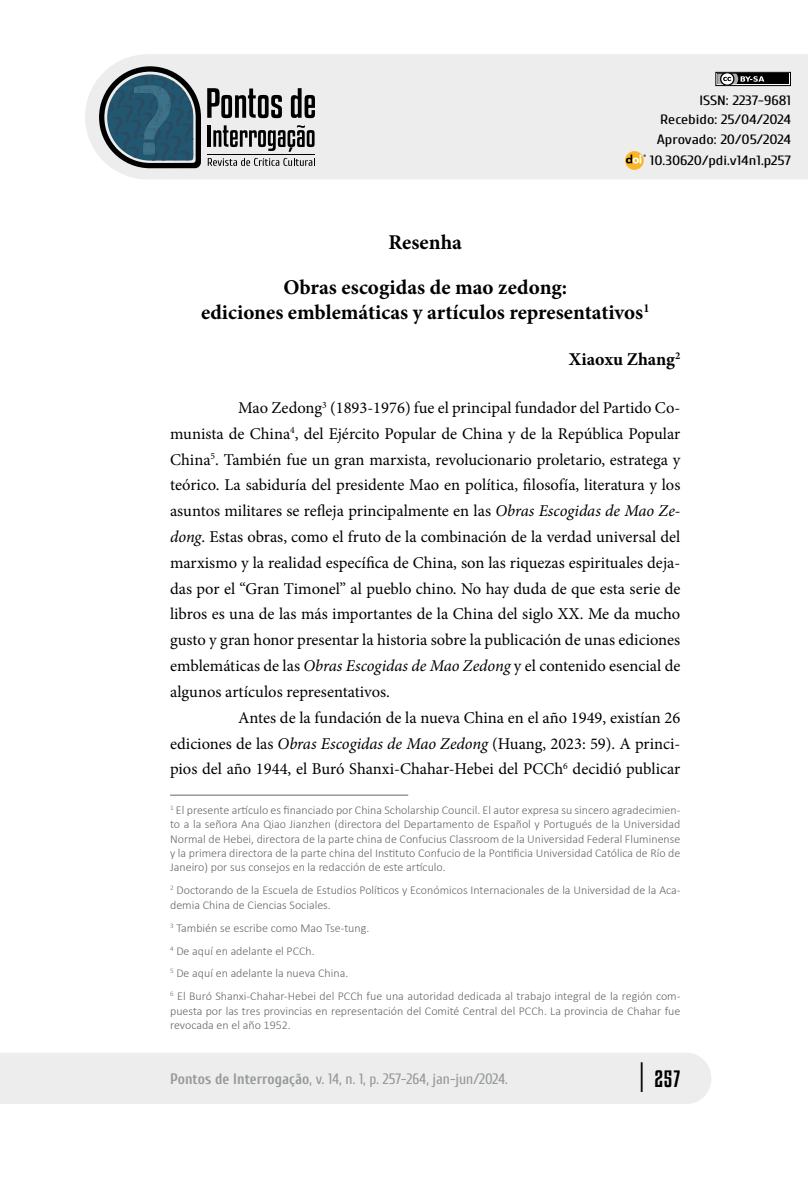
<style>
.page{position:relative;width:808px;height:1178px;background:#fff}
.page>*{position:absolute;margin:0;border:0;box-sizing:border-box;transform-origin:0 0}
.t1{font:700 21px/44.7px "Minion Pro";color:#000;text-align:center}
.t2{font:21px "Kenyan Coffee Rg";color:#000}
.t3{font:700 18px "Minion Pro";color:#000}
.t4{font:16.5px "Minion Pro";color:#000}
.t5{font:15px "Cuprum";color:#969999}
.t6{font:13.5px/19.5px "Cuprum";color:#000;text-align:justify;scale:1.19 1}
.t7{font:300 12px/14.4px "Calibri";color:#666}
.s1{font-style:italic}
.s2{font-weight:700}
.s3{font-size:26.85px}
</style>
<div class="page">
<div style="left:0;top:1053px;width:711px;height:51px;background:#ededed"></div>
<div style="left:85px;top:54px;width:723px;height:125px;background:#ededed"></div>
<svg style="left:207px;top:88px;width:75px;height:30px;background:#7b7b7b"></svg>
<svg style="left:291px;top:88px;width:24px;height:30px"></svg>
<hr style="left:208px;top:125px;width:3px;height:22px;background:#000">
<svg style="left:213px;top:125px;width:102px;height:27px;background:#949494"></svg>
<svg style="left:208px;top:158px;width:107px;height:8px"></svg>
<hr style="left:207px;top:154px;width:108px;height:1px;background:#000">
<svg style="left:99px;top:66px;width:102px;height:102px;background:#506d7c"></svg>
<hr style="left:170px;top:795px;width:238px;height:1px;background:#666">
<svg style="left:715px;top:72px;width:76px;height:14px"></svg>
<div style="left:717px;top:74px;width:72px;height:10px;background:#000"></div>
<svg style="left:717px;top:74px;width:47px;height:10px"></svg>
<svg style="left:625px;top:151px;width:19px;height:19px"></svg>
<svg style="left:626px;top:154px;width:20px;height:9px"></svg>
<p class="t6" style="left:657px;top:89px;width:114px;text-indent:43px">ISSN: 2237-9681<br>Recebido: 25/04/2024<br>Aprovado: 20/05/2024</p>
<p class="t6" style="left:650px;top:149px;width:120px">10.30620/pdi.v14n1.p257</p>
<p class="t1" style="left:283px;top:220px;width:285px">Resenha<br>Obras escogidas de mao zedong:</p>
<p class="t1" style="left:201px;top:290px;width:450px">ediciones emblemáticas y artículos representativos<sup>1</sup></p>
<p class="t3" style="left:569px;top:346px;width:113px">Xiaoxu Zhang<sup>2</sup></p>
<p class="t4" style="left:238px;top:397px;width:444px">Mao Zedong<sup>3</sup> (1893-1976) fue el principal fundador del Partido Co-</p>
<p class="t4" style="left:170px;top:422px;width:512px">munista de China<sup>4</sup>, del Ejército Popular de China y de la República Popular</p>
<p class="t4" style="left:170px;top:448px;width:512px">China<sup>5</sup>. También fue un gran marxista, revolucionario proletario, estratega y</p>
<p class="t4" style="left:170px;top:474px;width:512px">teórico. La sabiduría del presidente Mao en política, filosofía, literatura y los</p>
<p class="t4" style="left:170px;top:500px;width:512px">asuntos militares se refleja principalmente en las <span class="s1">Obras Escogidas de Mao Ze-</span></p>
<p class="t4" style="left:170px;top:526px;width:512px"><span class="s1">dong</span>. Estas obras, como el fruto de la combinación de la verdad universal del</p>
<p class="t4" style="left:170px;top:551px;width:512px">marxismo y la realidad específica de China, son las riquezas espirituales deja-</p>
<p class="t4" style="left:170px;top:577px;width:512px">das por el “Gran Timonel” al pueblo chino. No hay duda de que esta serie de</p>
<p class="t4" style="left:170px;top:603px;width:512px">libros es una de las más importantes de la China del siglo XX. Me da mucho</p>
<p class="t4" style="left:170px;top:629px;width:512px">gusto y gran honor presentar la historia sobre la publicación de unas ediciones</p>
<p class="t4" style="left:170px;top:655px;width:512px">emblemáticas de las <span class="s1">Obras Escogidas de Mao Zedong</span> y el contenido esencial de</p>
<p class="t4" style="left:170px;top:680px;width:221px">algunos artículos representativos.</p>
<p class="t4" style="left:238px;top:706px;width:444px">Antes de la fundación de la nueva China en el año 1949, existían 26</p>
<p class="t4" style="left:170px;top:732px;width:512px">ediciones de las <span class="s1">Obras Escogidas de Mao Zedong</span> (Huang, 2023: 59). A princi-</p>
<p class="t4" style="left:170px;top:758px;width:512px">pios del año 1944, el Buró Shanxi-Chahar-Hebei del PCCh<sup>6</sup> decidió publicar</p>
<p class="t7" style="left:170px;top:802px;width:512px;text-align:justify"><sup>1</sup> El presente artículo es financiado por China Scholarship Council. El autor expresa su sincero agradecimien&shy;to a la señora Ana Qiao Jianzhen (directora del Departamento de Español y Portugués de la Universidad Normal de Hebei, directora de la parte china de Confucius Classroom de la Universidad Federal Fluminense y la primera directora de la parte china del Instituto Confucio de la Pontificia Universidad Católica de Río de Janeiro) por sus consejos en la redacción de este artículo.</p>
<p class="t7" style="left:170px;top:883px;width:512px"><sup>2</sup> Doctorando de la Escuela de Estudios Políticos y Económicos Internacionales de la Universidad de la Aca&shy;demia China de Ciencias Sociales.</p>
<p class="t7" style="left:170px;top:916px;width:512px;line-height:23px"><sup>3</sup> También se escribe como Mao Tse-tung.<br><sup>4</sup> De aquí en adelante el PCCh.<br><sup>5</sup> De aquí en adelante la nueva China.<br><sup>6</sup> El Buró Shanxi-Chahar-Hebei del PCCh fue una autoridad dedicada al trabajo integral de la región com-</p>
<p class="t7" style="left:170px;top:1003px;width:512px">puesta por las tres provincias en representación del Comité Central del PCCh. La provincia de Chahar fue revocada en el año 1952.</p>
<p class="t5" style="left:170px;top:1068px;width:339px"><span class="s2">Pontos de Interrogação</span>, v. 14, n. 1, p. 257-264, jan-jun/2024.</p>
<p class="t2" style="left:639px;top:1065px;width:43px"><span class="s3">|</span> 257</p>
</div>
